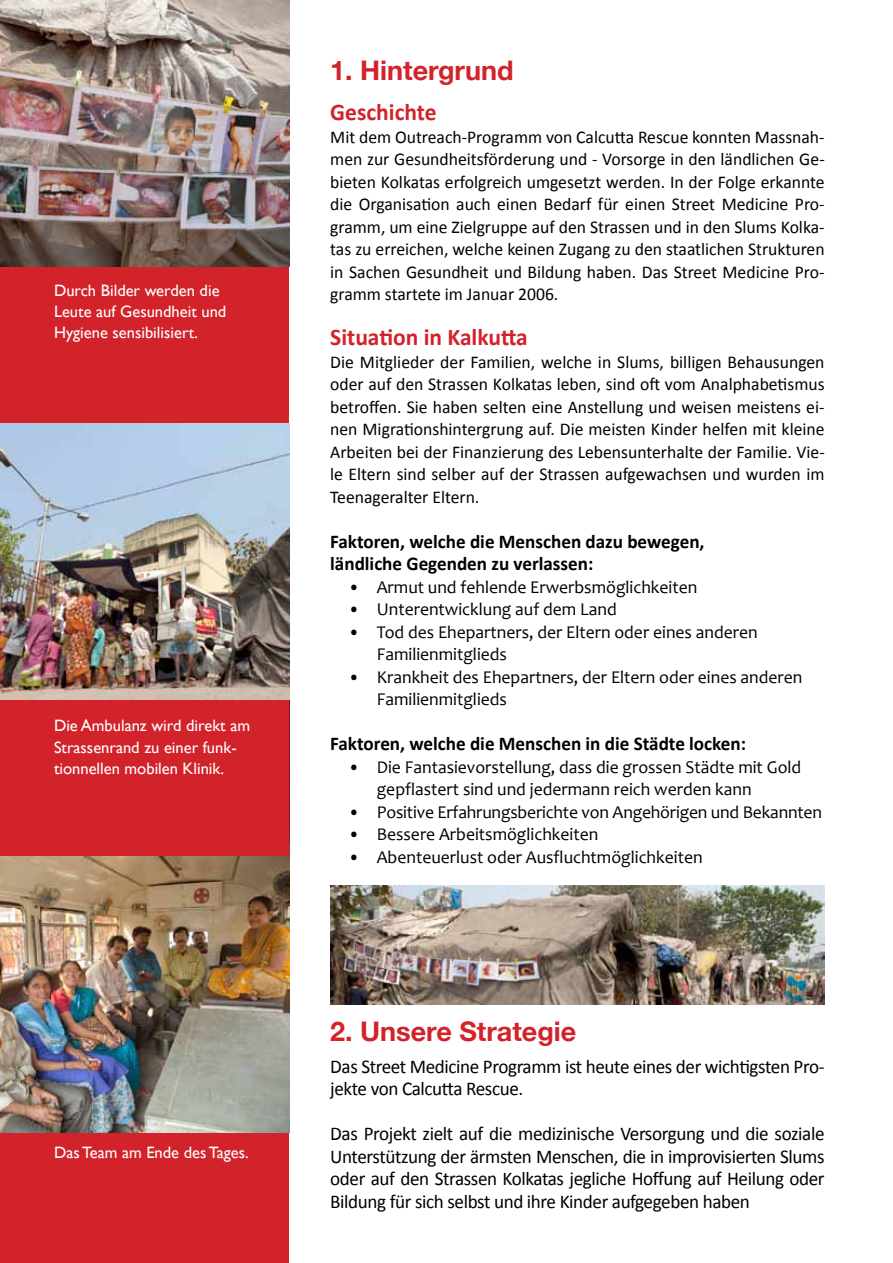
<style>
.page{position:relative;width:893px;height:1263px;background:#fff}
.page>*{position:absolute;margin:0;border:0;box-sizing:border-box;transform-origin:0 0}
.t1{font:700 27px "Helvetica Neue";color:#d2232a}
.t2{font:700 24px "Calibri";color:#d2232a}
.t3{font:19.5px/22.5px "Calibri";letter-spacing:-.02em;color:#000}
.t4{font:700 19.5px/22.5px "Calibri";color:#000}
.t5{font:18px/22.5px "Calibri";color:#000;text-align:justify}
.t6{font:18px/22.5px "Candara";color:#000}
.t7{font:16.5px/21px "Gill Sans";color:#fff}
</style>
<div class="page">
<img style="left:0;top:0;width:289px;height:1263px">
<img style="left:0;top:857px;width:289px;height:275px">
<img style="left:0;top:424px;width:289px;height:275px">
<img style="left:330px;top:885px;width:495px;height:120px">
<p class="t7" style="left:54px;top:280px;width:174px">Durch Bilder werden die<br>Leute auf Gesundheit und<br>Hygiene sensibilisiert.</p>
<p class="t7" style="left:54px;top:715px;width:198px">Die Ambulanz wird direkt am<br>Strassenrand zu einer funk&shy;tionnellen mobilen Klinik.</p>
<p class="t7" style="left:54px;top:1142px;width:196px">Das Team am Ende des Tages.</p>
<h1 class="t1" style="left:330px;top:46px;width:185px">1. Hintergrund</h1>
<h2 class="t2" style="left:330px;top:97px;width:108px">Geschichte</h2>
<p class="t5" style="left:330px;top:125px;width:496px">Mit dem Outreach-Programm von Calcutta Rescue konnten Massnah&shy;men zur Gesundheitsförderung und - Vorsorge in den ländlichen Ge&shy;bieten Kolkatas erfolgreich umgesetzt werden. In der Folge erkannte die Organisation auch einen Bedarf für einen Street Medicine Pro&shy;gramm, um eine Zielgruppe auf den Strassen und in den Slums Kolka&shy;tas zu erreichen, welche keinen Zugang zu den staatlichen Strukturen in Sachen Gesundheit und Bildung haben. Das Street Medicine Pro&shy;gramm startete im Januar 2006.</p>
<h2 class="t2" style="left:330px;top:322px;width:199px">Situation in Kalkutta</h2>
<p class="t5" style="left:330px;top:350px;width:496px">Die Mitglieder der Familien, welche in Slums, billigen Behausungen oder auf den Strassen Kolkatas leben, sind oft vom Analphabetismus betroffen. Sie haben selten eine Anstellung und weisen meistens ei&shy;nen Migrationshintergrung auf. Die meisten Kinder helfen mit kleine Arbeiten bei der Finanzierung des Lebensunterhalte der Familie. Vie&shy;le Eltern sind selber auf der Strassen aufgewachsen und wurden im Teenageralter Eltern.</p>
<p class="t4" style="left:330px;top:530px;width:376px">Faktoren, welche die Menschen dazu bewegen, ländliche Gegenden zu verlassen:</p>
<p class="t6" style="left:348px;top:575px;width:351px">• Armut und fehlende Erwerbsmöglichkeiten</p>
<p class="t6" style="left:348px;top:598px;width:270px">• Unterentwicklung auf dem Land</p>
<p class="t6" style="left:377px;top:620px;width:382px;text-indent:-29px">• Tod des Ehepartners, der Eltern oder eines anderen<br>Familienmitglieds</p>
<p class="t6" style="left:377px;top:665px;width:427px;text-indent:-29px">• Krankheit des Ehepartners, der Eltern oder eines anderen<br>Familienmitglieds</p>
<p class="t4" style="left:330px;top:732px;width:417px">Faktoren, welche die Menschen in die Städte locken:</p>
<p class="t6" style="left:377px;top:755px;width:426px;text-indent:-29px">• Die Fantasievorstellung, dass die grossen Städte mit Gold gepflastert sind und jedermann reich werden kann</p>
<p class="t6" style="left:348px;top:800px;width:475px">• Positive Erfahrungsberichte von Angehörigen und Bekannten</p>
<p class="t6" style="left:348px;top:823px;width:252px">• Bessere Arbeitsmöglichkeiten</p>
<p class="t6" style="left:348px;top:845px;width:356px">• Abenteuerlust oder Ausfluchtmöglichkeiten</p>
<h1 class="t1" style="left:330px;top:1007px;width:248px">2. Unsere Strategie</h1>
<p class="t3" style="left:330px;top:1055px;width:496px">Das Street Medicine Programm ist heute eines der wichtigsten Pro&shy;jekte von Calcutta Rescue.</p>
<p class="t3" style="left:330px;top:1122px;width:496px;text-align:justify">Das Projekt zielt auf die medizinische Versorgung und die soziale Unterstützung der ärmsten Menschen, die in improvisierten Slums oder auf den Strassen Kolkatas jegliche Hoffung auf Heilung oder Bildung für sich selbst und ihre Kinder aufgegeben haben</p>
</div>
